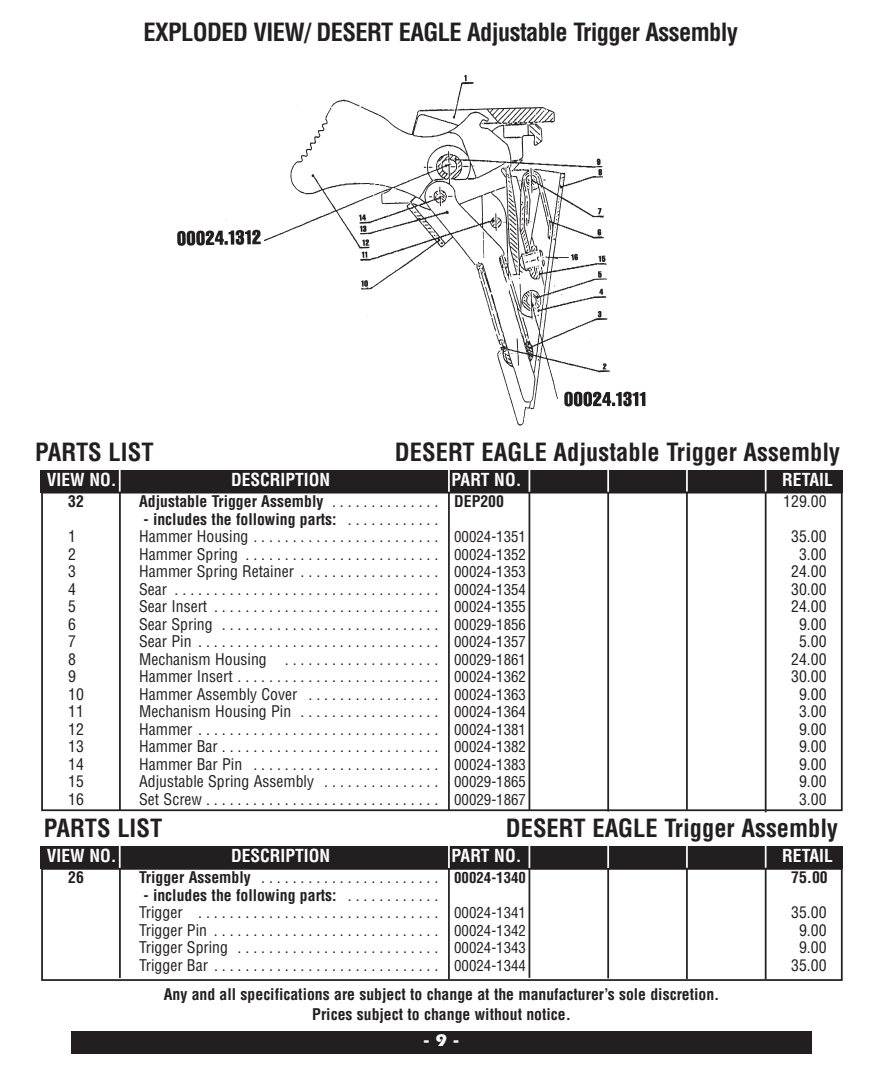
<style>
.page{position:relative;width:882px;height:1071px;background:#fff}
.page>*{position:absolute;margin:0;border:0;box-sizing:border-box;transform-origin:0 0}
.t1{font:700 condensed 24.5px "Helvetica";color:#231f20}
.t2{font:700 condensed 24.5px "Helvetica";letter-spacing:-.025em;color:#231f20}
.t3{font:700 condensed 17.5px "Helvetica";color:#fff}
.t4{font:700 17.5px "Itc Eras";color:#fff}
.t5{font:condensed 15.75px/17.5px "Helvetica";color:#231f20}
.t6{font:700 condensed 15.75px/20.1px "Helvetica";color:#231f20;text-align:center}
.s1{font-weight:400}
.s2{font-size:14.88px}
.s3{font-weight:700}
.s4{font-weight:700;font-size:14.88px}
</style>
<div class="page">
<div style="left:71px;top:1031px;width:740px;height:22px;background:#231f20"></div>
<img style="left:177px;top:75px;width:469px;height:351px">
<div style="left:41px;top:868px;width:802px;height:113px;border:2px solid #231f20"></div>
<div style="left:40px;top:846px;width:803px;height:23px;background:#231f20"></div>
<hr style="left:119px;top:866px;width:2px;height:112px;background:#231f20">
<hr style="left:448px;top:866px;width:2px;height:114px;background:#231f20">
<hr style="left:529px;top:866px;width:1px;height:112px;background:#231f20">
<hr style="left:607px;top:866px;width:2px;height:112px;background:#231f20">
<hr style="left:686px;top:866px;width:2px;height:113px;background:#231f20">
<hr style="left:765px;top:866px;width:2px;height:113px;background:#231f20">
<hr style="left:119px;top:842px;width:2px;height:26px;background:#fff">
<hr style="left:448px;top:843px;width:2px;height:25px;background:#fff">
<svg style="left:529px;top:846px;width:1px;height:22px"></svg>
<hr style="left:607px;top:843px;width:2px;height:25px;background:#fff">
<hr style="left:686px;top:842px;width:2px;height:26px;background:#fff">
<hr style="left:765px;top:842px;width:2px;height:26px;background:#fff">
<div style="left:41px;top:492px;width:802px;height:319px;border:2px solid #231f20"></div>
<div style="left:40px;top:470px;width:803px;height:23px;background:#231f20"></div>
<hr style="left:119px;top:490px;width:2px;height:320px;background:#231f20">
<hr style="left:448px;top:490px;width:2px;height:321px;background:#231f20">
<hr style="left:529px;top:490px;width:1px;height:320px;background:#231f20">
<hr style="left:607px;top:490px;width:2px;height:321px;background:#231f20">
<hr style="left:686px;top:490px;width:2px;height:320px;background:#231f20">
<hr style="left:765px;top:490px;width:2px;height:322px;background:#231f20">
<hr style="left:119px;top:466px;width:2px;height:26px;background:#fff">
<hr style="left:448px;top:466px;width:2px;height:26px;background:#fff">
<svg style="left:529px;top:470px;width:1px;height:22px"></svg>
<hr style="left:607px;top:466px;width:2px;height:26px;background:#fff">
<hr style="left:686px;top:466px;width:2px;height:25px;background:#fff">
<hr style="left:765px;top:466px;width:2px;height:25px;background:#fff">
<div style="left:624px;top:494px;width:53px;height:313px;background:#fff"></div>
<div style="left:698px;top:494px;width:65px;height:313px;background:#fff"></div>
<h1 class="t2" style="left:144px;top:23px;width:596px">EXPLODED VIEW/ DESERT EAGLE Adjustable Trigger Assembly</h1>
<h1 class="t1" style="left:35px;top:443px;width:120px">PARTS LIST</h1>
<h1 class="t1" style="left:395px;top:443px;width:447px">DESERT EAGLE Adjustable Trigger Assembly</h1>
<p class="t6" style="left:68px;top:493px;width:17px">32</p>
<p class="t6" style="left:139px;top:493px;width:366px">Adjustable Trigger Assembly <span class="s1">. . . . . . . . . . . . . .</span> DEP200</p>
<p class="t5" style="left:783px;top:494px;width:45px">129.00</p>
<p class="t6" style="left:144px;top:510px;width:296px">- includes the following parts: <span class="s1">. . . . . . . . . . . .</span></p>
<p class="t5" style="left:68px;top:529px;width:9px">1</p>
<p class="t5" style="left:139px;top:529px;width:388px">Hammer Housing . . . . . . . . . . . . . . . . . . . . . . . . <span class="s2">00024-1351</span></p>
<p class="t5" style="left:791px;top:529px;width:37px">35.00</p>
<p class="t5" style="left:68px;top:546px;width:9px">2</p>
<p class="t5" style="left:139px;top:546px;width:388px">Hammer Spring . . . . . . . . . . . . . . . . . . . . . . . . . <span class="s2">00024-1352</span></p>
<p class="t5" style="left:799px;top:546px;width:29px">3.00</p>
<p class="t5" style="left:68px;top:564px;width:9px">3</p>
<p class="t5" style="left:139px;top:564px;width:388px">Hammer Spring Retainer . . . . . . . . . . . . . . . . . . <span class="s2">00024-1353</span></p>
<p class="t5" style="left:791px;top:564px;width:37px">24.00</p>
<p class="t5" style="left:68px;top:581px;width:9px">4</p>
<p class="t5" style="left:139px;top:581px;width:388px">Sear . . . . . . . . . . . . . . . . . . . . . . . . . . . . . . . . . . <span class="s2">00024-1354</span></p>
<p class="t5" style="left:791px;top:581px;width:37px">30.00</p>
<p class="t5" style="left:68px;top:599px;width:9px">5</p>
<p class="t5" style="left:139px;top:599px;width:388px">Sear Insert . . . . . . . . . . . . . . . . . . . . . . . . . . . . . <span class="s2">00024-1355</span></p>
<p class="t5" style="left:791px;top:599px;width:37px">24.00</p>
<p class="t5" style="left:68px;top:616px;width:9px">6</p>
<p class="t5" style="left:139px;top:616px;width:388px">Sear Spring . . . . . . . . . . . . . . . . . . . . . . . . . . . . <span class="s2">00029-1856</span></p>
<p class="t5" style="left:799px;top:616px;width:29px">9.00</p>
<p class="t5" style="left:68px;top:634px;width:9px">7</p>
<p class="t5" style="left:139px;top:634px;width:388px">Sear Pin . . . . . . . . . . . . . . . . . . . . . . . . . . . . . . . <span class="s2">00024-1357</span></p>
<p class="t5" style="left:799px;top:634px;width:29px">5.00</p>
<p class="t5" style="left:68px;top:651px;width:9px">8</p>
<p class="t5" style="left:139px;top:651px;width:388px">Mechanism Housing . . . . . . . . . . . . . . . . . . . . <span class="s2">00029-1861</span></p>
<p class="t5" style="left:791px;top:651px;width:37px">24.00</p>
<p class="t5" style="left:68px;top:669px;width:9px">9</p>
<p class="t5" style="left:139px;top:669px;width:388px">Hammer Insert . . . . . . . . . . . . . . . . . . . . . . . . . . <span class="s2">00024-1362</span></p>
<p class="t5" style="left:791px;top:669px;width:37px">30.00</p>
<p class="t5" style="left:68px;top:686px;width:17px">10</p>
<p class="t5" style="left:139px;top:686px;width:388px">Hammer Assembly Cover . . . . . . . . . . . . . . . . . <span class="s2">00024-1363</span></p>
<p class="t5" style="left:799px;top:686px;width:29px">9.00</p>
<p class="t5" style="left:68px;top:704px;width:17px">11</p>
<p class="t5" style="left:139px;top:704px;width:388px">Mechanism Housing Pin . . . . . . . . . . . . . . . . . . <span class="s2">00024-1364</span></p>
<p class="t5" style="left:799px;top:704px;width:29px">3.00</p>
<p class="t5" style="left:68px;top:721px;width:17px">12</p>
<p class="t5" style="left:139px;top:721px;width:388px">Hammer . . . . . . . . . . . . . . . . . . . . . . . . . . . . . . . <span class="s2">00024-1381</span></p>
<p class="t5" style="left:799px;top:721px;width:29px">9.00</p>
<p class="t5" style="left:68px;top:739px;width:17px">13</p>
<p class="t5" style="left:139px;top:739px;width:388px">Hammer Bar . . . . . . . . . . . . . . . . . . . . . . . . . . . . <span class="s2">00024-1382</span></p>
<p class="t5" style="left:799px;top:739px;width:29px">9.00</p>
<p class="t5" style="left:68px;top:756px;width:17px">14</p>
<p class="t5" style="left:139px;top:756px;width:388px">Hammer Bar Pin . . . . . . . . . . . . . . . . . . . . . . . . <span class="s2">00024-1383</span></p>
<p class="t5" style="left:799px;top:756px;width:29px">9.00</p>
<p class="t5" style="left:68px;top:774px;width:17px">15</p>
<p class="t5" style="left:139px;top:774px;width:388px">Adjustable Spring Assembly . . . . . . . . . . . . . . . <span class="s2">00029-1865</span></p>
<p class="t5" style="left:799px;top:774px;width:29px">9.00</p>
<p class="t5" style="left:68px;top:791px;width:17px">16</p>
<p class="t5" style="left:139px;top:791px;width:388px">Set Screw . . . . . . . . . . . . . . . . . . . . . . . . . . . . . . <span class="s2">00029-1867</span></p>
<p class="t5" style="left:799px;top:791px;width:29px">3.00</p>
<p class="t3" style="left:47px;top:473px;width:71px">VIEW NO.</p>
<p class="t3" style="left:231px;top:473px;width:101px">DESCRIPTION</p>
<p class="t3" style="left:452px;top:473px;width:71px">PART NO.</p>
<p class="t3" style="left:782px;top:473px;width:52px">RETAIL</p>
<h1 class="t1" style="left:44px;top:819px;width:120px">PARTS LIST</h1>
<h1 class="t1" style="left:506px;top:819px;width:334px">DESERT EAGLE Trigger Assembly</h1>
<p class="t3" style="left:47px;top:849px;width:71px">VIEW NO.</p>
<p class="t3" style="left:231px;top:849px;width:101px">DESCRIPTION</p>
<p class="t3" style="left:452px;top:849px;width:71px">PART NO.</p>
<p class="t3" style="left:782px;top:849px;width:52px">RETAIL</p>
<p class="t6" style="left:68px;top:869px;width:17px">26</p>
<p class="t5" style="left:139px;top:870px;width:388px"><span class="s3">Trigger Assembly</span> . . . . . . . . . . . . . . . . . . . . . . . <span class="s4">00024-1340</span></p>
<p class="t6" style="left:791px;top:869px;width:38px">75.00</p>
<p class="t5" style="left:139px;top:888px;width:388px"><span class="s3">- includes the following parts:</span> . . . . . . . . . . . .<br>Trigger . . . . . . . . . . . . . . . . . . . . . . . . . . . . . . . <span class="s2">00024-1341</span></p>
<p class="t5" style="left:791px;top:905px;width:37px">35.00</p>
<p class="t5" style="left:139px;top:923px;width:388px">Trigger Pin . . . . . . . . . . . . . . . . . . . . . . . . . . . . . <span class="s2">00024-1342</span></p>
<p class="t5" style="left:799px;top:923px;width:29px">9.00</p>
<p class="t5" style="left:139px;top:940px;width:388px">Trigger Spring . . . . . . . . . . . . . . . . . . . . . . . . . . <span class="s2">00024-1343</span></p>
<p class="t5" style="left:799px;top:940px;width:29px">9.00</p>
<p class="t5" style="left:139px;top:958px;width:388px">Trigger Bar . . . . . . . . . . . . . . . . . . . . . . . . . . . . . <span class="s2">00024-1344</span></p>
<p class="t5" style="left:791px;top:958px;width:37px">35.00</p>
<p class="t6" style="left:164px;top:985px;width:557px">Any and all specifications are subject to change at the manufacturer’s sole discretion.<br>Prices subject to change without notice.</p>
<p class="t4" style="left:424px;top:1034px;width:36px">- 9 -</p>
</div>
